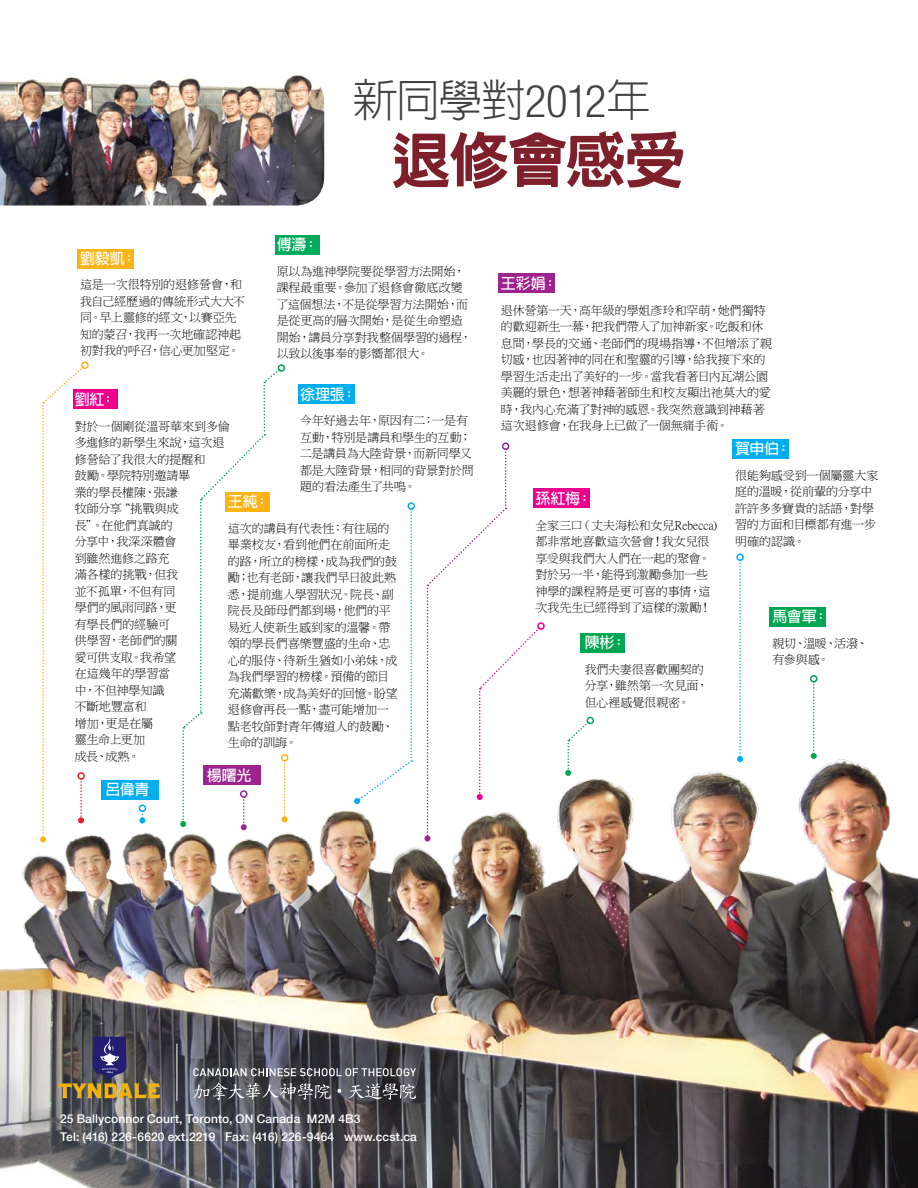
<style>
.page{position:relative;width:918px;height:1188px;background:#fff}
.page>*{position:absolute;margin:0;border:0;box-sizing:border-box;transform-origin:0 0}
.t1{font:800 60px "Lin Gothic";letter-spacing:-.025em;color:#7e202c}
.t2{font:300 45px "Lin Gothic";color:#414142}
.t3{font:700 15px "Lin Gothic";letter-spacing:-.015em;color:#fff}
.t4{font:12px/16.5px "P Ming Li U";letter-spacing:-.01em;color:#000}
.t5{font:500 12px/18px "Helvetica Neue";letter-spacing:.01em;color:#fff}
.s1{font-family:"Helvetica Neue";font-stretch:condensed}
</style>
<div class="page">
<img style="left:0;top:755px;width:918px;height:433px">
<div style="left:770px;top:607px;width:56px;height:19px;background:#00a651"></div>
<div style="left:732px;top:440px;width:56px;height:19px;background:#00aeef"></div>
<div style="left:534px;top:488px;width:56px;height:20px;background:#ec008c"></div>
<div style="left:298px;top:385px;width:57px;height:19px;background:#00aeef"></div>
<div style="left:499px;top:274px;width:56px;height:19px;background:#9d248f"></div>
<div style="left:580px;top:633px;width:46px;height:19px;background:#00a651"></div>
<div style="left:73px;top:390px;width:45px;height:19px;background:#ec008c"></div>
<div style="left:736px;top:554px;width:8px;height:7px;border:2px solid #00aeef;border-radius:50%"></div>
<svg style="left:737px;top:560px;width:6px;height:202px"></svg>
<svg style="left:58px;top:1037px;width:102px;height:61px;background:#655c56"></svg>
<svg style="left:193px;top:1082px;width:138px;height:18px;background:#6b6b72"></svg>
<svg style="left:337px;top:1089px;width:4px;height:4px"></svg>
<svg style="left:349px;top:1083px;width:67px;height:17px"></svg>
<svg style="left:193px;top:1068px;width:223px;height:8px;background:#86868b"></svg>
<hr style="left:177px;top:1044px;width:1px;height:57px;background:#fff">
<img style="left:0;top:75px;width:325px;height:131px">
<div style="left:77px;top:249px;width:57px;height:19px;background:#fcb316"></div>
<div style="left:77px;top:772px;width:8px;height:8px;border:2px solid #ed1c24;border-radius:50%"></div>
<div style="left:278px;top:364px;width:7px;height:8px;border:2px solid #00a651;border-radius:50%"></div>
<div style="left:587px;top:717px;width:7px;height:7px;border:2px solid #00a651;border-radius:50%"></div>
<svg style="left:565px;top:722px;width:24px;height:54px"></svg>
<svg style="left:180px;top:369px;width:108px;height:461px"></svg>
<div style="left:139px;top:805px;width:7px;height:7px;border:2px solid #00aeef;border-radius:50%"></div>
<svg style="left:139px;top:811px;width:6px;height:13px"></svg>
<div style="left:810px;top:675px;width:8px;height:7px;border:2px solid #00a651;border-radius:50%"></div>
<svg style="left:811px;top:681px;width:6px;height:78px"></svg>
<div style="left:502px;top:442px;width:7px;height:8px;border:2px solid #9d248f;border-radius:50%"></div>
<div style="left:81px;top:362px;width:8px;height:7px;border:2px solid #fcb316;border-radius:50%"></div>
<svg style="left:40px;top:367px;width:44px;height:475px"></svg>
<div style="left:537px;top:622px;width:8px;height:8px;border:2px solid #ec008c;border-radius:50%"></div>
<svg style="left:424px;top:448px;width:116px;height:394px"></svg>
<div style="left:275px;top:236px;width:45px;height:19px;background:#00ac5c"></div>
<div style="left:407px;top:502px;width:8px;height:8px;border:2px solid #00aeef;border-radius:50%"></div>
<svg style="left:354px;top:508px;width:58px;height:296px"></svg>
<div style="left:203px;top:766px;width:58px;height:19px;background:#9d248f"></div>
<div style="left:101px;top:780px;width:58px;height:19px;background:#00aeef"></div>
<h2 class="t2" style="left:352px;top:77px;width:300px">新同學對<span class="s1">2012</span>年</h2>
<h1 class="t1" style="left:391px;top:130px;width:295px">退修會感受</h1>
<p class="t3" style="left:277px;top:237px;width:43px">傅濤：</p>
<p class="t4" style="left:277px;top:263px;width:197px">原以為進神學院要從學習方法開始，課程最重要。參加了退修會徹底改變了這個想法，不是從學習方法開始，而是從更高的層次開始，是從生命塑造開始，講員分享對我整個學習的過程，以致以後事奉的影嚮都很大。</p>
<p class="t3" style="left:300px;top:387px;width:58px">徐理張：</p>
<p class="t4" style="left:300px;top:412px;width:175px">今年好過去年，原因有二：一是有互動，特別是講員和學生的互動；二是講員為大陸背景，而新同學又都是大陸背景，相同的背景對於問題的看法產生了共鳴。</p>
<p class="t3" style="left:80px;top:251px;width:58px">劉毅凱：</p>
<p class="t4" style="left:80px;top:276px;width:167px">這是一次很特別的退修營會，和我自己經歷過的傳統形式大大不同。早上靈修的經文，以賽亞先知的蒙召，我再一次地確認神起初對我的呼召，信心更加堅定。</p>
<p class="t3" style="left:75px;top:392px;width:43px">劉紅：</p>
<p class="t4" style="left:75px;top:418px;width:157px">對於一個剛從溫哥華來到多倫多進修的新學生來說，這次退修營給了我很大的提醒和<br>鼓勵。學院特別邀請畢<br>業的學長權陳、張謙<br>牧師分享“挑戰與成<br>長”。在他們真誠的<br>分享中，我深深體會<br>到雖然進修之路充<br>滿各樣的挑戰，但我<br>並不孤單，不但有同<br>學們的風雨同路，更<br>有學長們的經驗可<br>供學習，老師們的關<br>愛可供支取。我希望<br>在這幾年的學習當<br>中，不但神學知識<br>不斷地豐富和<br>增加，更是在屬<br>靈生命上更加<br>成長、成熟。</p>
<p class="t3" style="left:228px;top:494px;width:43px">王純：</p>
<p class="t4" style="left:228px;top:520px;width:172px">這次的講員有代表性：有往屆的畢業校友，看到他們在前面所走的路，所立的榜樣，成為我們的鼓勵；也有老師，讓我們早日彼此熟悉，提前進入學習狀況。院長、副院長及師母們都到場，他們的平易近人使新生感到家的溫馨。帶領的學長們喜樂豐盛的生命、忠心的服侍、待新生猶如小弟妹，成為我們學習的榜樣。預備的節目充滿歡樂，成為美好的回憶。盼望退修會再長一點，盡可能增加一點老牧師對青年傳道人的鼓勵、生命的訓誨。</p>
<p class="t3" style="left:105px;top:782px;width:45px">呂偉青</p>
<p class="t3" style="left:207px;top:768px;width:46px">楊曙光</p>
<p class="t3" style="left:501px;top:276px;width:58px">王彩娟：</p>
<p class="t4" style="left:501px;top:302px;width:273px">退休營第一天，高年級的學姐彥玲和罕萌，她們獨特的歡迎新生一幕，把我們帶入了加神新家。吃飯和休息間，學長的交通、老師們的現場指導，不但增添了親切感，也因著神的同在和聖靈的引導，給我接下來的學習生活走出了美好的一步。當我看著日內瓦湖公園美麗的景色，想著神藉著師生和校友顯出祂莫大的愛時，我內心充滿了對神的感恩。我突然意識到神藉著這次退修會，在我身上已做了一個無痛手術。</p>
<p class="t3" style="left:536px;top:491px;width:58px">孫紅梅：</p>
<p class="t4" style="left:536px;top:517px;width:183px">全家三口（丈夫海松和女兒Rebecca)都非常地喜歡這次營會！我女兒很享受與我們大人們在一起的聚會。對於另一半，能得到激勵參加一些神學的課程將是更可喜的事情，這次我先生已經得到了這樣的激勵！</p>
<p class="t3" style="left:585px;top:635px;width:43px">陳彬：</p>
<p class="t4" style="left:585px;top:661px;width:125px">我們夫妻很喜歡團契的分享，雖然第一次見面，但心裡感覺很親密。</p>
<p class="t3" style="left:735px;top:441px;width:58px">賀申伯：</p>
<p class="t4" style="left:735px;top:467px;width:145px">很能夠感受到一個屬靈大家庭的溫暖，從前輩的分享中許許多多寶貴的話語，對學習的方面和目標都有進一步明確的認識。</p>
<p class="t3" style="left:772px;top:609px;width:57px">馬會軍：</p>
<p class="t4" style="left:772px;top:635px;width:97px">親切、溫暖、活潑、有參與感。</p>
<p class="t5" style="left:60px;top:1109px;width:358px">25 Ballyconnor Court, Toronto, ON Canada M2M 4B3<br>Tel: (416) 226-6620 ext.2219 Fax: (416) 226-9464 www.ccst.ca</p>
</div>
